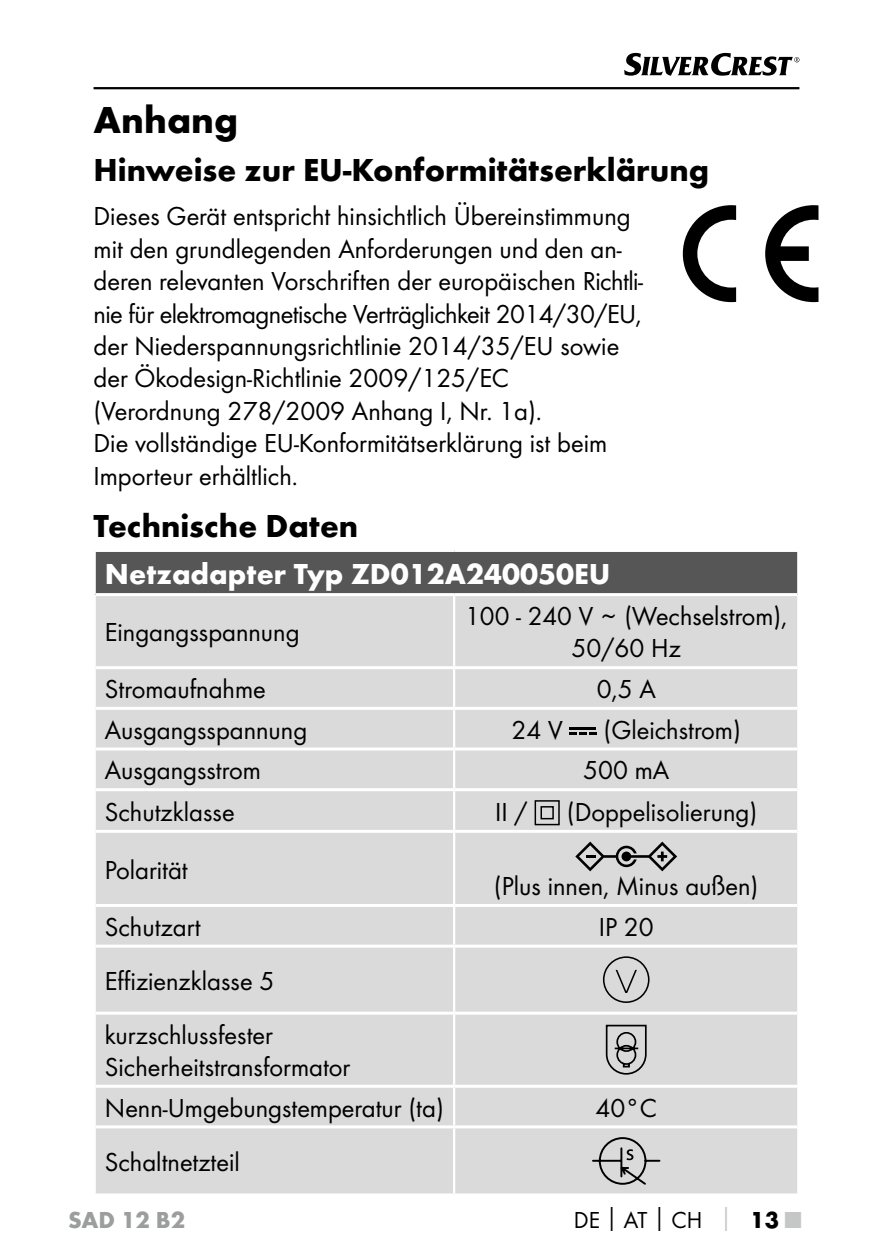
<style>
.page{position:relative;width:893px;height:1259px;background:#fff}
.page>*{position:absolute;margin:0;border:0;box-sizing:border-box;transform-origin:0 0}
.t1{font:700 39px "Futura";color:#000}
.t2{font:700 33px "Futura";color:#000}
.t3{font:700 30px "Futura";color:#fff}
.t4{font:27px/32.4px "Futura Boo";color:#000}
.t5{font:24px "Futura Boo";color:#000}
.t6{font:700 24px "Futura";color:#9c9d9d}
.s1{font-family:"Futura";font-weight:700}
.s2{font-family:"Futura";font-weight:700;color:#c5c6c6}
</style>
<div class="page">
<hr style="left:94px;top:87px;width:705px;height:2px;background:#000">
<svg style="left:624px;top:53px;width:175px;height:23px"></svg>
<svg style="left:683px;top:205px;width:53px;height:97px"></svg>
<svg style="left:765px;top:205px;width:53px;height:97px"></svg>
<div style="left:95px;top:550px;width:703px;height:44px;background:#565656"></div>
<div style="left:96px;top:596px;width:701px;height:597px;background:#dadada"></div>
<hr style="left:94px;top:549px;width:360px;height:3px;background:#fff">
<hr style="left:454px;top:549px;width:345px;height:3px;background:#fff">
<hr style="left:96px;top:593px;width:358px;height:3px;background:#fff">
<hr style="left:454px;top:593px;width:343px;height:3px;background:#fff">
<hr style="left:96px;top:666px;width:358px;height:3px;background:#fff">
<hr style="left:454px;top:666px;width:343px;height:3px;background:#fff">
<hr style="left:96px;top:707px;width:358px;height:3px;background:#fff">
<hr style="left:454px;top:707px;width:343px;height:3px;background:#fff">
<hr style="left:96px;top:747px;width:358px;height:3px;background:#fff">
<hr style="left:454px;top:747px;width:343px;height:3px;background:#fff">
<hr style="left:96px;top:788px;width:358px;height:3px;background:#fff">
<hr style="left:454px;top:788px;width:343px;height:3px;background:#fff">
<hr style="left:96px;top:830px;width:358px;height:3px;background:#fff">
<hr style="left:454px;top:830px;width:343px;height:3px;background:#fff">
<hr style="left:96px;top:904px;width:358px;height:3px;background:#fff">
<hr style="left:454px;top:904px;width:343px;height:3px;background:#fff">
<hr style="left:96px;top:944px;width:358px;height:3px;background:#fff">
<hr style="left:454px;top:944px;width:343px;height:3px;background:#fff">
<hr style="left:96px;top:1011px;width:358px;height:3px;background:#fff">
<hr style="left:454px;top:1011px;width:343px;height:3px;background:#fff">
<hr style="left:96px;top:1084px;width:358px;height:3px;background:#fff">
<hr style="left:454px;top:1084px;width:343px;height:3px;background:#fff">
<hr style="left:96px;top:1125px;width:358px;height:3px;background:#fff">
<hr style="left:454px;top:1125px;width:343px;height:3px;background:#fff">
<hr style="left:94px;top:552px;width:2px;height:42px;background:#fff">
<hr style="left:797px;top:552px;width:2px;height:42px;background:#fff">
<hr style="left:453px;top:596px;width:2px;height:70px;background:#fff">
<hr style="left:453px;top:669px;width:2px;height:38px;background:#fff">
<hr style="left:453px;top:710px;width:2px;height:37px;background:#fff">
<hr style="left:453px;top:750px;width:2px;height:38px;background:#fff">
<hr style="left:453px;top:791px;width:2px;height:39px;background:#fff">
<hr style="left:453px;top:833px;width:2px;height:71px;background:#fff">
<hr style="left:453px;top:907px;width:2px;height:37px;background:#fff">
<hr style="left:453px;top:947px;width:2px;height:64px;background:#fff">
<hr style="left:453px;top:1014px;width:2px;height:70px;background:#fff">
<hr style="left:453px;top:1087px;width:2px;height:38px;background:#fff">
<hr style="left:453px;top:1128px;width:2px;height:65px;background:#fff">
<hr style="left:569px;top:727px;width:27px;height:2px;background:#000">
<svg style="left:569px;top:732px;width:27px;height:2px"></svg>
<svg style="left:534px;top:800px;width:26px;height:25px"></svg>
<svg style="left:575px;top:841px;width:102px;height:30px;background:#a4a4a4"></svg>
<svg style="left:603px;top:956px;width:46px;height:47px;background:#bcbcbc"></svg>
<svg style="left:606px;top:1024px;width:41px;height:50px;background:#a5a5a5"></svg>
<svg style="left:592px;top:1137px;width:68px;height:47px;background:#b6b6b6"></svg>
<h1 class="t1" style="left:94px;top:96px;width:146px">Anhang</h1>
<p class="t2" style="left:94px;top:149px;width:617px">Hinweise zur EU-Konformitätserklärung</p>
<p class="t4" style="left:94px;top:200px;width:551px">Dieses Gerät entspricht hinsichtlich Übereinstimmung mit den grundlegenden Anforderungen und den an&shy;deren relevanten Vorschriften der europäischen Richtli&shy;nie für elektromagnetische Verträglichkeit 2014/30/EU, der Niederspannungsrichtlinie 2014/35/EU sowie der Ökodesign-Richtlinie 2009/125/EC<br>(Verordnung 278/2009 Anhang I, Nr. 1a).<br>Die vollständige EU-Konformitätserklärung ist beim Importeur erhältlich.</p>
<p class="t2" style="left:94px;top:505px;width:266px">Technische Daten</p>
<p class="t3" style="left:105px;top:556px;width:507px">Netzadapter Typ ZD012A240050EU</p>
<p class="t4" style="left:105px;top:616px;width:196px">Eingangsspannung</p>
<p class="t4" style="left:465px;top:599px;width:324px;text-align:center">100 - 240 V ~ (Wechselstrom),<br>50/60 Hz</p>
<p class="t4" style="left:105px;top:673px;width:162px">Stromaufnahme</p>
<p class="t4" style="left:597px;top:673px;width:61px">0,5 A</p>
<p class="t4" style="left:105px;top:713px;width:204px">Ausgangsspannung</p>
<p class="t4" style="left:511px;top:713px;width:53px">24 V</p>
<p class="t4" style="left:603px;top:713px;width:139px">(Gleichstrom)</p>
<p class="t4" style="left:105px;top:754px;width:158px">Ausgangsstrom</p>
<p class="t4" style="left:583px;top:754px;width:88px">500 mA</p>
<p class="t4" style="left:105px;top:795px;width:131px">Schutzklasse</p>
<p class="t4" style="left:495px;top:796px;width:34px">II /</p>
<p class="t4" style="left:567px;top:796px;width:192px">(Doppelisolierung)</p>
<p class="t4" style="left:105px;top:853px;width:84px">Polarität</p>
<p class="t4" style="left:494px;top:870px;width:266px">(Plus innen, Minus außen)</p>
<p class="t4" style="left:105px;top:910px;width:97px">Schutzart</p>
<p class="t4" style="left:599px;top:910px;width:56px">IP 20</p>
<p class="t4" style="left:105px;top:953px;width:171px;line-height:53.7px">Effizienzklasse 5 kurzschlussfester</p>
<p class="t4" style="left:105px;top:1046px;width:341px;line-height:40.8px">Sicherheitstransformator<br>Nenn-Umgebungstemperatur (ta)</p>
<p class="t4" style="left:595px;top:1091px;width:63px">40°C</p>
<p class="t4" style="left:105px;top:1145px;width:137px">Schaltnetzteil</p>
<p class="t6" style="left:68px;top:1205px;width:119px">SAD 12 B2</p>
<p class="t5" style="left:574px;top:1206px;width:229px">DE<span class="s1">│</span>AT<span class="s1">│</span>CH <span class="s2">│</span> <span class="s1">13</span> <span class="s2">■</span></p>
</div>
